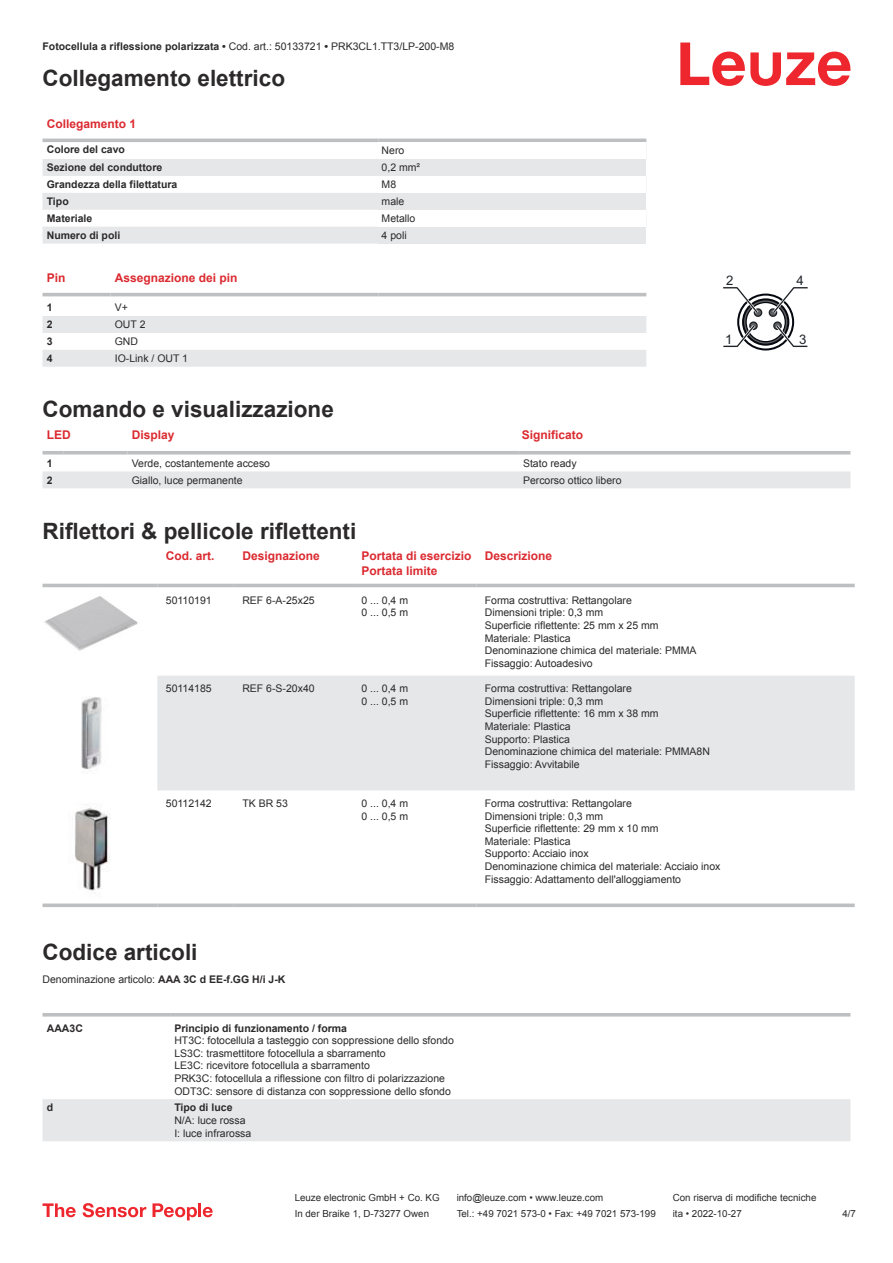
<style>
.page{position:relative;width:893px;height:1263px;background:#fff}
.page>*{position:absolute;margin:0;border:0;box-sizing:border-box;transform-origin:0 0}
.t1{font:700 22.5px "Arial";color:#2b292a}
.t2{font:13.2px "Arial";color:#1e2328}
.t3{font:700 12px/14.4px "Arial";color:#db2a30}
.t4{font:10.5px/12.6px "Arial";color:#2b292a}
.t5{font:700 10.5px "Arial";color:#2b292a}
.t6{font:9.75px "Arial";color:#2b292a}
.s1{font-weight:700}
</style>
<div class="page">
<svg style="left:680px;top:43px;width:170px;height:43px"></svg>
<svg style="left:43px;top:138px;width:603px;height:1px"></svg>
<svg style="left:43px;top:159px;width:335px;height:85px;fill:#e6e7e9"></svg>
<hr style="left:43px;top:139px;width:335px;height:3px;background:#bdbfc1">
<hr style="left:378px;top:139px;width:268px;height:3px;background:#bdbfc1">
<div style="left:378px;top:159px;width:268px;height:17px;background:#e6e7e9"></div>
<div style="left:378px;top:193px;width:268px;height:17px;background:#e6e7e9"></div>
<div style="left:378px;top:227px;width:268px;height:17px;background:#e6e7e9"></div>
<svg style="left:43px;top:292px;width:603px;height:5px"></svg>
<svg style="left:43px;top:316px;width:603px;height:51px"></svg>
<hr style="left:43px;top:293px;width:68px;height:3px;background:#bdbfc1">
<hr style="left:111px;top:293px;width:267px;height:3px;background:#bdbfc1">
<hr style="left:378px;top:293px;width:268px;height:3px;background:#bdbfc1">
<svg style="left:43px;top:454px;width:807px;height:34px"></svg>
<hr style="left:43px;top:451px;width:21px;height:3px;background:#bdbfc1">
<hr style="left:64px;top:451px;width:64px;height:3px;background:#bdbfc1">
<hr style="left:128px;top:451px;width:391px;height:3px;background:#bdbfc1">
<hr style="left:519px;top:451px;width:331px;height:3px;background:#bdbfc1">
<svg style="left:43px;top:583px;width:812px;height:208px"></svg>
<div style="left:157px;top:676px;width:698px;height:114px;background:#e6e7e9"></div>
<hr style="left:43px;top:584px;width:114px;height:3px;background:#bdbfc1">
<hr style="left:157px;top:584px;width:77px;height:3px;background:#bdbfc1">
<hr style="left:234px;top:584px;width:119px;height:3px;background:#bdbfc1">
<hr style="left:353px;top:584px;width:123px;height:3px;background:#bdbfc1">
<hr style="left:476px;top:584px;width:379px;height:3px;background:#bdbfc1">
<svg style="left:43px;top:903px;width:114px;height:4px"></svg>
<svg style="left:157px;top:903px;width:77px;height:4px"></svg>
<svg style="left:234px;top:903px;width:119px;height:4px"></svg>
<svg style="left:353px;top:903px;width:123px;height:4px"></svg>
<svg style="left:476px;top:903px;width:379px;height:4px;background:#c5c7c9"></svg>
<img style="left:43px;top:591px;width:97px;height:63px">
<img style="left:65px;top:680px;width:53px;height:106px">
<img style="left:75px;top:805px;width:35px;height:86px">
<svg style="left:43px;top:1016px;width:807px;height:1px"></svg>
<div style="left:43px;top:1099px;width:807px;height:42px;background:#e6e7e9"></div>
<hr style="left:43px;top:1013px;width:127px;height:3px;background:#bdbfc1">
<hr style="left:170px;top:1013px;width:680px;height:3px;background:#bdbfc1">
<svg style="left:723px;top:287px;width:85px;height:63px"></svg>
<svg style="left:43px;top:1203px;width:33px;height:14px"></svg>
<svg style="left:83px;top:1203px;width:63px;height:14px"></svg>
<svg style="left:153px;top:1203px;width:44px;height:17px"></svg>
<hr style="left:198px;top:1203px;width:3px;height:14px;background:#ed272d">
<svg style="left:203px;top:1207px;width:10px;height:10px"></svg>
<p class="t4" style="left:43px;top:41px;width:413px"><span class="s1">Fotocellula a riflessione polarizzata •</span> Cod. art.: 50133721 <span class="s1">•</span> PRK3CL1.TT3/LP-200-M8</p>
<h1 class="t1" style="left:43px;top:70px;width:244px">Collegamento elettrico</h1>
<p class="t3" style="left:47px;top:117px;width:91px">Collegamento 1</p>
<p class="t5" style="left:47px;top:145px;width:80px">Colore del cavo</p>
<p class="t4" style="left:382px;top:145px;width:24px">Nero</p>
<p class="t5" style="left:47px;top:164px;width:117px">Sezione del conduttore</p>
<p class="t4" style="left:382px;top:162px;width:40px">0,2 mm²</p>
<p class="t5" style="left:47px;top:180px;width:132px">Grandezza della filettatura</p>
<p class="t4" style="left:382px;top:179px;width:16px">M8</p>
<p class="t5" style="left:47px;top:197px;width:23px">Tipo</p>
<p class="t4" style="left:382px;top:196px;width:24px">male</p>
<p class="t5" style="left:47px;top:214px;width:47px">Materiale</p>
<p class="t4" style="left:382px;top:213px;width:35px">Metallo</p>
<p class="t5" style="left:47px;top:231px;width:75px">Numero di poli</p>
<p class="t4" style="left:382px;top:230px;width:27px">4 poli</p>
<p class="t3" style="left:47px;top:272px;width:20px">Pin</p>
<p class="t3" style="left:115px;top:272px;width:124px">Assegnazione dei pin</p>
<p class="t5" style="left:47px;top:304px;width:7px">1</p>
<p class="t4" style="left:115px;top:302px;width:15px">V+</p>
<p class="t5" style="left:47px;top:321px;width:7px">2</p>
<p class="t4" style="left:115px;top:319px;width:32px">OUT 2</p>
<p class="t5" style="left:47px;top:337px;width:7px">3</p>
<p class="t4" style="left:115px;top:336px;width:25px">GND</p>
<p class="t5" style="left:47px;top:354px;width:7px">4</p>
<p class="t4" style="left:115px;top:353px;width:75px">IO-Link / OUT 1</p>
<h1 class="t1" style="left:43px;top:400px;width:293px">Comando e visualizzazione</h1>
<p class="t3" style="left:47px;top:428px;width:25px">LED</p>
<p class="t3" style="left:132px;top:428px;width:44px">Display</p>
<p class="t3" style="left:522px;top:428px;width:63px">Significato</p>
<p class="t5" style="left:47px;top:459px;width:7px">1</p>
<p class="t4" style="left:132px;top:458px;width:140px">Verde, costantemente acceso</p>
<p class="t4" style="left:523px;top:458px;width:55px">Stato ready</p>
<p class="t5" style="left:47px;top:476px;width:7px">2</p>
<p class="t4" style="left:132px;top:475px;width:112px">Giallo, luce permanente</p>
<p class="t4" style="left:523px;top:475px;width:100px">Percorso ottico libero</p>
<h1 class="t1" style="left:43px;top:522px;width:315px">Riflettori &amp; pellicole riflettenti</h1>
<p class="t3" style="left:166px;top:550px;width:50px">Cod. art.</p>
<p class="t3" style="left:242px;top:550px;width:79px">Designazione</p>
<p class="t3" style="left:361px;top:550px;width:112px">Portata di esercizio<br>Portata limite</p>
<p class="t3" style="left:485px;top:550px;width:69px">Descrizione</p>
<p class="t4" style="left:166px;top:595px;width:47px">50110191</p>
<p class="t4" style="left:242px;top:595px;width:74px">REF 6-A-25x25</p>
<p class="t4" style="left:361px;top:595px;width:48px">0 ... 0,4 m<br>0 ... 0,5 m</p>
<p class="t4" style="left:485px;top:595px;width:213px">Forma costruttiva: Rettangolare<br>Dimensioni triple: 0,3 mm<br>Superficie riflettente: 25 mm x 25 mm<br>Materiale: Plastica<br>Denominazione chimica del materiale: PMMA<br>Fissaggio: Autoadesivo</p>
<p class="t4" style="left:166px;top:683px;width:47px">50114185</p>
<p class="t4" style="left:242px;top:683px;width:74px">REF 6-S-20x40</p>
<p class="t4" style="left:361px;top:683px;width:48px">0 ... 0,4 m<br>0 ... 0,5 m</p>
<p class="t4" style="left:485px;top:683px;width:227px">Forma costruttiva: Rettangolare<br>Dimensioni triple: 0,3 mm<br>Superficie riflettente: 16 mm x 38 mm<br>Materiale: Plastica<br>Supporto: Plastica<br>Denominazione chimica del materiale: PMMA8N<br>Fissaggio: Avvitabile</p>
<p class="t4" style="left:166px;top:798px;width:47px">50112142</p>
<p class="t4" style="left:242px;top:798px;width:47px">TK BR 53</p>
<p class="t4" style="left:361px;top:798px;width:48px">0 ... 0,4 m<br>0 ... 0,5 m</p>
<p class="t4" style="left:485px;top:798px;width:237px">Forma costruttiva: Rettangolare<br>Dimensioni triple: 0,3 mm<br>Superficie riflettente: 29 mm x 10 mm<br>Materiale: Plastica<br>Supporto: Acciaio inox<br>Denominazione chimica del materiale: Acciaio inox Fissaggio: Adattamento dell'alloggiamento</p>
<p class="t2" style="left:726px;top:272px;width:9px">2</p>
<p class="t2" style="left:796px;top:272px;width:9px">4</p>
<p class="t2" style="left:725px;top:332px;width:9px">1</p>
<p class="t2" style="left:799px;top:332px;width:9px">3</p>
<h1 class="t1" style="left:43px;top:943px;width:157px">Codice articoli</h1>
<p class="t4" style="left:43px;top:974px;width:244px">Denominazione articolo: <span class="s1">AAA 3C d EE-f.GG H/i J-K</span></p>
<p class="t5" style="left:47px;top:1024px;width:38px">AAA3C</p>
<p class="t5" style="left:174px;top:1024px;width:174px">Principio di funzionamento / forma</p>
<p class="t4" style="left:174px;top:1035px;width:281px">HT3C: fotocellula a tasteggio con soppressione dello sfondo LS3C: trasmettitore fotocellula a sbarramento<br>LE3C: ricevitore fotocellula a sbarramento<br>PRK3C: fotocellula a riflessione con filtro di polarizzazione ODT3C: sensore di distanza con soppressione dello sfondo</p>
<p class="t5" style="left:47px;top:1104px;width:8px">d</p>
<p class="t5" style="left:174px;top:1104px;width:60px">Tipo di luce</p>
<p class="t4" style="left:174px;top:1115px;width:79px">N/A: luce rossa<br>I: luce infrarossa</p>
<p class="t6" style="left:295px;top:1194px;width:146px">Leuze electronic GmbH + Co. KG</p>
<p class="t6" style="left:457px;top:1194px;width:148px">info@leuze.com • www.leuze.com</p>
<p class="t6" style="left:673px;top:1194px;width:145px">Con riserva di modifiche tecniche</p>
<p class="t6" style="left:295px;top:1210px;width:136px">In der Braike 1, D-73277 Owen</p>
<p class="t6" style="left:457px;top:1210px;width:201px">Tel.: +49 7021 573-0 • Fax: +49 7021 573-199</p>
<p class="t6" style="left:673px;top:1210px;width:70px">ita • 2022-10-27</p>
<p class="t6" style="left:842px;top:1210px;width:15px">4 /7</p>
</div>
